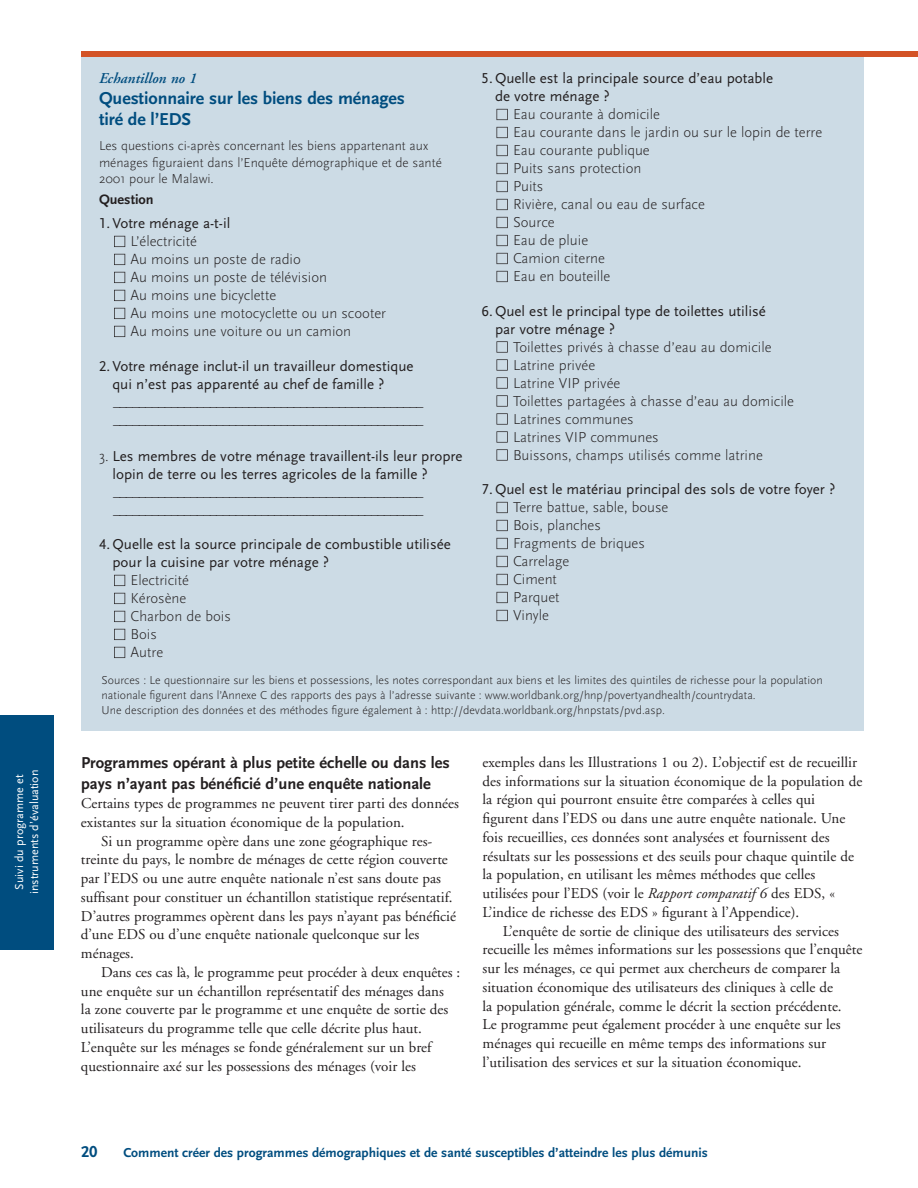
<style>
.page{position:relative;width:918px;height:1188px;background:#fff}
.page>*{position:absolute;margin:0;border:0;box-sizing:border-box;transform-origin:0 0}
.t1{font:700 18px/21px "Scala Sans LF";letter-spacing:-.005em;color:#004d7f}
.t2{font:700 16.5px/21px "Scala Sans LF";color:#231f20}
.t3{font:700 16.5px "Scala Sans LF";color:#004d7f}
.t4{font:15px "Adobe Garamond";color:#231f20}
.t5{font:300 15px/18px "Scala Sans";color:#231f20}
.t6{font:15px/18px "Scala Sans LF";color:#231f20}
.t7{font:italic 600 15px "Adobe Garamond";color:#004d7f}
.t8{font:700 14.25px "Scala Sans LF";color:#231f20}
.t9{font:300 13.5px/16.5px "Scala Sans";color:#231f20}
.t10{font:700 13.5px "Scala Sans LF";color:#004d7f}
.t11{font:300 12px/15px "Scala Sans";color:#231f20}
.t12{font:12px/15px "Scala Sans LF";color:#fff;text-align:center}
.s1{font-family:"Scala Sans";font-weight:300}
.s2{font-style:italic}
</style>
<div class="page">
<div style="left:81px;top:54px;width:783px;height:676px;background:#ccdbe5"></div>
<svg style="left:496px;top:610px;width:12px;height:11px"></svg>
<svg style="left:496px;top:592px;width:12px;height:11px"></svg>
<svg style="left:496px;top:574px;width:12px;height:11px"></svg>
<svg style="left:496px;top:556px;width:12px;height:11px"></svg>
<svg style="left:496px;top:538px;width:12px;height:11px"></svg>
<svg style="left:496px;top:520px;width:12px;height:11px"></svg>
<svg style="left:496px;top:502px;width:12px;height:11px"></svg>
<svg style="left:496px;top:449px;width:12px;height:12px"></svg>
<svg style="left:496px;top:431px;width:12px;height:12px"></svg>
<svg style="left:496px;top:413px;width:12px;height:12px"></svg>
<svg style="left:496px;top:395px;width:12px;height:12px"></svg>
<svg style="left:496px;top:377px;width:12px;height:12px"></svg>
<svg style="left:496px;top:359px;width:12px;height:12px"></svg>
<svg style="left:496px;top:341px;width:12px;height:12px"></svg>
<svg style="left:496px;top:271px;width:12px;height:11px"></svg>
<svg style="left:496px;top:253px;width:12px;height:11px"></svg>
<svg style="left:496px;top:235px;width:12px;height:11px"></svg>
<svg style="left:496px;top:217px;width:12px;height:11px"></svg>
<svg style="left:496px;top:199px;width:12px;height:11px"></svg>
<svg style="left:496px;top:181px;width:12px;height:11px"></svg>
<svg style="left:496px;top:163px;width:12px;height:11px"></svg>
<svg style="left:496px;top:145px;width:12px;height:11px"></svg>
<svg style="left:496px;top:127px;width:12px;height:11px"></svg>
<svg style="left:496px;top:109px;width:12px;height:11px"></svg>
<svg style="left:114px;top:647px;width:11px;height:11px"></svg>
<svg style="left:114px;top:629px;width:11px;height:11px"></svg>
<svg style="left:114px;top:611px;width:11px;height:11px"></svg>
<svg style="left:114px;top:593px;width:11px;height:11px"></svg>
<svg style="left:114px;top:575px;width:11px;height:11px"></svg>
<svg style="left:114px;top:326px;width:11px;height:11px"></svg>
<svg style="left:114px;top:308px;width:11px;height:11px"></svg>
<svg style="left:114px;top:290px;width:11px;height:11px"></svg>
<svg style="left:114px;top:272px;width:11px;height:11px"></svg>
<svg style="left:114px;top:254px;width:11px;height:11px"></svg>
<svg style="left:114px;top:236px;width:11px;height:11px"></svg>
<div style="left:81px;top:51px;width:837px;height:6px;background:#d35326"></div>
<div style="left:0;top:715px;width:54px;height:234px;background:#004d7f"></div>
<p class="t12" style="left:12px;top:894px;width:126px;rotate:-90deg">Suivi du programme et instruments d’évaluation</p>
<p class="t7" style="left:99px;top:72px;width:99px">Echantillon no 1</p>
<p class="t1" style="left:99px;top:88px;width:307px">Questionnaire sur les biens des ménages tiré de l’EDS</p>
<p class="t9" style="left:99px;top:138px;width:344px">Les questions ci-après concernant les biens appartenant aux ménages figuraient dans l’Enquête démographique et de santé<br>2001 pour le Malawi.</p>
<p class="t8" style="left:99px;top:193px;width:56px">Question</p>
<p class="t6" style="left:99px;top:215px;width:133px">1. Votre ménage a-t-il</p>
<p class="t5" style="left:130px;top:233px;width:257px">L’électricité<br>Au moins un poste de radio<br>Au moins un poste de télévision<br>Au moins une bicyclette<br>Au moins une motocyclette ou un scooter<br>Au moins une voiture ou un camion</p>
<p class="t6" style="left:112px;top:357px;width:303px;text-indent:-14px">2. Votre ménage inclut-il un travailleur domestique qui n’est pas apparenté au chef de famille ?</p>
<p class="t5" style="left:113px;top:393px;width:312px">________________________________________________ ________________________________________________</p>
<p class="t6" style="left:112px;top:447px;width:352px;text-indent:-14px"><span class="s1">3.</span> Les membres de votre ménage travaillent-ils leur propre lopin de terre ou les terres agricoles de la famille ?</p>
<p class="t5" style="left:113px;top:483px;width:312px">________________________________________________ ________________________________________________</p>
<p class="t6" style="left:112px;top:536px;width:340px;text-indent:-14px">4.Quelle est la source principale de combustible utilisée pour la cuisine par votre ménage ?</p>
<p class="t5" style="left:130px;top:572px;width:102px">Electricité<br>Kérosène<br>Charbon de bois<br>Bois<br>Autre</p>
<p class="t6" style="left:495px;top:70px;width:280px;text-indent:-14px">5. Quelle est la principale source d’eau potable de votre ménage ?</p>
<p class="t5" style="left:513px;top:106px;width:311px">Eau courante à domicile<br>Eau courante dans le jardin ou sur le lopin de terre<br>Eau courante publique<br>Puits sans protection<br>Puits<br>Rivière, canal ou eau de surface<br>Source<br>Eau de pluie<br>Camion citerne<br>Eau en bouteille</p>
<p class="t6" style="left:495px;top:302px;width:272px;text-indent:-14px">6. Quel est le principal type de toilettes utilisé par votre ménage ?</p>
<p class="t5" style="left:513px;top:338px;width:283px">Toilettes privés à chasse d’eau au domicile<br>Latrine privée<br>Latrine VIP privée<br>Toilettes partagées à chasse d’eau au domicile<br>Latrines communes<br>Latrines VIP communes<br>Buissons, champs utilisés comme latrine</p>
<p class="t6" style="left:482px;top:481px;width:355px">7. Quel est le matériau principal des sols de votre foyer ?</p>
<p class="t5" style="left:513px;top:499px;width:157px">Terre battue, sable, bouse<br>Bois, planches<br>Fragments de briques<br>Carrelage<br>Ciment<br>Parquet<br>Vinyle</p>
<p class="t11" style="left:102px;top:673px;width:723px">Sources : Le questionnaire sur les biens et possessions, les notes correspondant aux biens et les limites des quintiles de richesse pour la population nationale figurent dans l’Annexe C des rapports des pays à l’adresse suivante : www.worldbank.org/hnp/povertyandhealth/countrydata.<br>Une description des données et des méthodes figure également à : http://devdata.worldbank.org/hnpstats/pvd.asp.</p>
<p class="t2" style="left:81px;top:753px;width:371px">Programmes opérant à plus petite échelle ou dans les pays n’ayant pas bénéficié d’une enquête nationale</p>
<p class="t4" style="left:81px;top:798px;width:379px">Certains types de programmes ne peuvent tirer parti des données</p>
<p class="t4" style="left:81px;top:816px;width:325px">existantes sur la situation économique de la population.</p>
<p class="t4" style="left:101px;top:835px;width:333px">Si un programme opère dans une zone géographique res-</p>
<p class="t4" style="left:81px;top:854px;width:368px">treinte du pays, le nombre de ménages de cette région couverte</p>
<p class="t4" style="left:81px;top:873px;width:362px">par l’EDS ou une autre enquête nationale n’est sans doute pas</p>
<p class="t4" style="left:81px;top:891px;width:373px">suffisant pour constituer un échantillon statistique représentatif.</p>
<p class="t4" style="left:81px;top:910px;width:377px">D’autres programmes opèrent dans les pays n’ayant pas bénéficié</p>
<p class="t4" style="left:81px;top:929px;width:340px">d’une EDS ou d’une enquête nationale quelconque sur les</p>
<p class="t4" style="left:81px;top:948px;width:54px">ménages.</p>
<p class="t4" style="left:101px;top:966px;width:361px">Dans ces cas là, le programme peut procéder à deux enquêtes :</p>
<p class="t4" style="left:81px;top:985px;width:365px">une enquête sur un échantillon représentatif des ménages dans</p>
<p class="t4" style="left:81px;top:1004px;width:369px">la zone couverte par le programme et une enquête de sortie des</p>
<p class="t4" style="left:81px;top:1023px;width:342px">utilisateurs du programme telle que celle décrite plus haut.</p>
<p class="t4" style="left:81px;top:1041px;width:352px">L’enquête sur les ménages se fonde généralement sur un bref</p>
<p class="t4" style="left:81px;top:1060px;width:336px">questionnaire axé sur les possessions des ménages (voir les</p>
<p class="t4" style="left:483px;top:756px;width:376px">exemples dans les Illustrations 1 ou 2). L’objectif est de recueillir</p>
<p class="t4" style="left:483px;top:775px;width:381px">des informations sur la situation économique de la population de</p>
<p class="t4" style="left:483px;top:794px;width:334px">la région qui pourront ensuite être comparées à celles qui</p>
<p class="t4" style="left:483px;top:812px;width:364px">figurent dans l’EDS ou dans une autre enquête nationale. Une</p>
<p class="t4" style="left:483px;top:831px;width:349px">fois recueillies, ces données sont analysées et fournissent des</p>
<p class="t4" style="left:483px;top:850px;width:373px">résultats sur les possessions et des seuils pour chaque quintile de</p>
<p class="t4" style="left:483px;top:869px;width:334px">la population, en utilisant les mêmes méthodes que celles</p>
<p class="t4" style="left:483px;top:887px;width:354px">utilisées pour l’EDS (voir le <span class="s2">Rapport comparatif 6</span> des EDS, «</p>
<p class="t4" style="left:483px;top:906px;width:318px">L’indice de richesse des EDS » figurant à l’Appendice).</p>
<p class="t4" style="left:503px;top:925px;width:338px">L’enquête de sortie de clinique des utilisateurs des services</p>
<p class="t4" style="left:483px;top:944px;width:381px">recueille les mêmes informations sur les possessions que l’enquête</p>
<p class="t4" style="left:483px;top:962px;width:359px">sur les ménages, ce qui permet aux chercheurs de comparer la</p>
<p class="t4" style="left:483px;top:981px;width:352px">situation économique des utilisateurs des cliniques à celle de</p>
<p class="t4" style="left:483px;top:1000px;width:361px">la population générale, comme le décrit la section précédente.</p>
<p class="t4" style="left:483px;top:1019px;width:360px">Le programme peut également procéder à une enquête sur les</p>
<p class="t4" style="left:483px;top:1037px;width:345px">ménages qui recueille en même temps des informations sur</p>
<p class="t4" style="left:483px;top:1056px;width:321px">l’utilisation des services et sur la situation économique.</p>
<p class="t3" style="left:81px;top:1144px;width:18px">20</p>
<p class="t10" style="left:123px;top:1146px;width:586px">Comment créer des programmes démographiques et de santé susceptibles d’atteindre les plus démunis</p>
</div>
